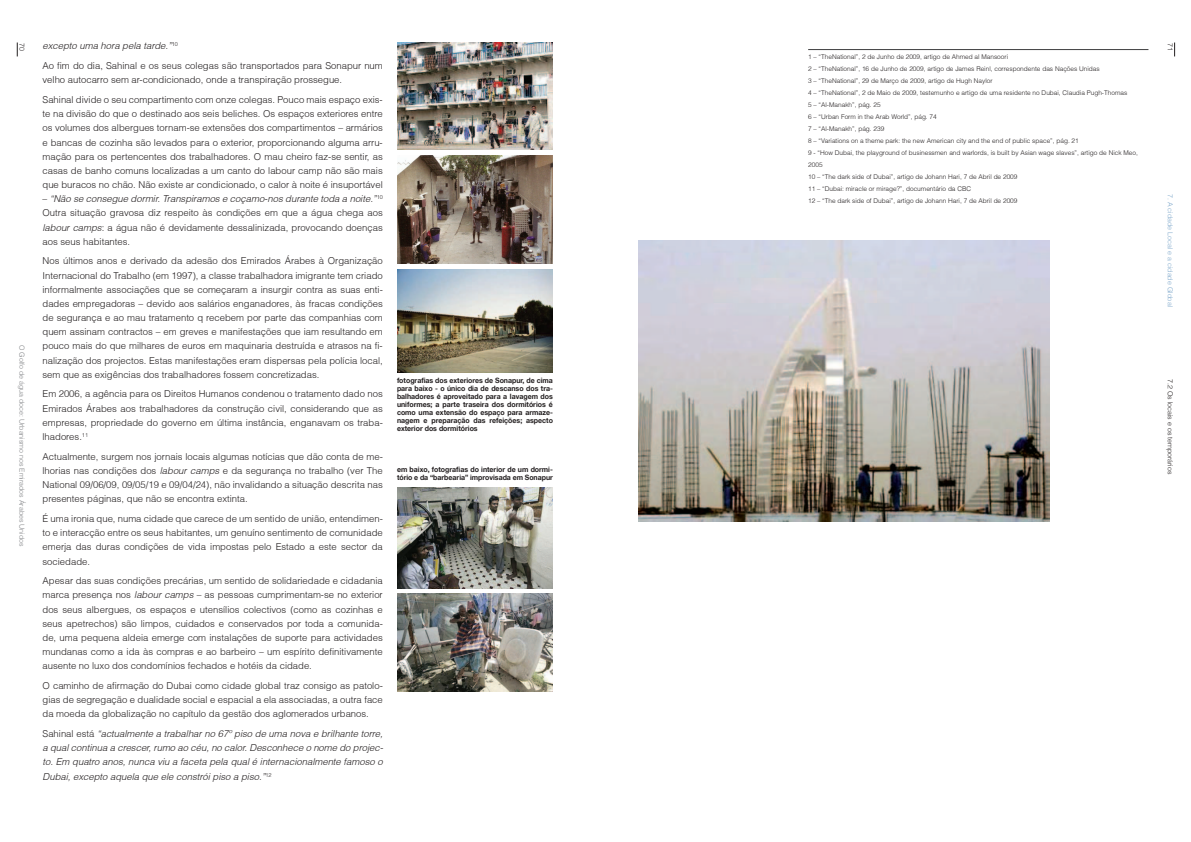
<style>
.page{position:relative;width:1191px;height:842px;background:#fff}
.page>*{position:absolute;margin:0;border:0;box-sizing:border-box;transform-origin:0 0}
.t1{font:300 9.5px/14.1px "Helvetica";color:#231f20;text-align:justify}
.t2{font:italic 300 9.5px/14.1px "Helvetica";color:#231f20;text-align:justify}
.t3{font:700 7.3px/8px "Helvetica 75";color:#231f20;text-align:justify;scale:.95 1}
.t4{font:300 7px "Helvetica";color:#808285}
.t5{font:300 7px "Helvetica";color:#231f20}
.t6{font:300 7px "Helvetica";color:#7fa8cb}
.t7{font:300 6.5px/12px "Helvetica";color:#231f20}
.s1{font-style:italic}
.s2{font-style:normal}
</style>
<div class="page">
<svg style="left:17px;top:43px;width:1px;height:13px"></svg>
<svg style="left:1174px;top:43px;width:1px;height:13px"></svg>
<img style="left:638px;top:241px;width:411px;height:281px">
<img style="left:397px;top:43px;width:156px;height:107px">
<img style="left:397px;top:269px;width:156px;height:104px">
<img style="left:397px;top:487px;width:156px;height:101px">
<img style="left:397px;top:594px;width:156px;height:97px">
<img style="left:397px;top:155px;width:156px;height:109px">
<hr style="left:808px;top:49px;width:340px;height:1px;background:#3e3e3f">
<p class="t1" style="left:43px;top:36px;width:342px;line-height:19.8px"><span class="s1">excepto uma hora pela tarde.”</span><sup>10<br></sup>Ao fim do dia, Sahinal e os seus colegas são transportados para Sonapur num</p>
<p class="t1" style="left:43px;top:70px;width:342px;line-height:19.8px">velho autocarro sem ar-condicionado, onde a transpiração prossegue.<br>Sahinal divide o seu compartimento com onze colegas. Pouco mais espaço exis-</p>
<p class="t1" style="left:43px;top:107px;width:342px">te na divisão do que o destinado aos seis beliches. Os espaços exteriores entre os volumes dos albergues tornam-se extensões dos compartimentos – armários e bancas de cozinha são levados para o exterior, proporcionando alguma arru&shy;mação para os pertencentes dos trabalhadores. O mau cheiro faz-se sentir, as casas de banho comuns localizadas a um canto do labour camp não são mais que buracos no chão. Não existe ar condicionado, o calor à noite é insuportável</p>
<p class="t1" style="left:43px;top:192px;width:342px">– <span class="s1">“Não se consegue dormir. Transpiramos e coçamo-nos durante toda a noite.”</span><sup>10<br></sup>Outra situação gravosa diz respeito às condições em que a água chega aos <span class="s1">labour camps</span>: a água não é devidamente dessalinizada, provocando doenças aos seus habitantes.</p>
<p class="t1" style="left:43px;top:254px;width:342px">Nos últimos anos e derivado da adesão dos Emirados Árabes à Organização Internacional do Trabalho (em 1997), a classe trabalhadora imigrante tem criado informalmente associações que se começaram a insurgir contra as suas enti&shy;dades empregadoras – devido aos salários enganadores, às fracas condições de segurança e ao mau tratamento q recebem por parte das companhias com quem assinam contractos – em greves e manifestações que iam resultando em pouco mais do que milhares de euros em maquinaria destruída e atrasos na fi&shy;nalização dos projectos. Estas manifestações eram dispersas pela polícia local, sem que as exigências dos trabalhadores fossem concretizadas.</p>
<p class="t1" style="left:43px;top:387px;width:342px">Em 2006, a agência para os Direitos Humanos condenou o tratamento dado nos Emirados Árabes aos trabalhadores da construção civil, considerando que as empresas, propriedade do governo em última instância, enganavam os traba&shy;lhadores.<sup>11</sup></p>
<p class="t1" style="left:43px;top:449px;width:342px">Actualmente, surgem nos jornais locais algumas notícias que dão conta de me&shy;lhorias nas condições dos <span class="s1">labour camps</span> e da segurança no trabalho (ver The National 09/06/09, 09/05/19 e 09/04/24), não invalidando a situação descrita nas presentes páginas, que não se encontra extinta.</p>
<p class="t1" style="left:43px;top:511px;width:342px">É uma ironia que, numa cidade que carece de um sentido de união, entendimen&shy;to e interacção entre os seus habitantes, um genuíno sentimento de comunidade emerja das duras condições de vida impostas pelo Estado a este sector da sociedade.</p>
<p class="t1" style="left:43px;top:574px;width:342px">Apesar das suas condições precárias, um sentido de solidariedade e cidadania marca presença nos <span class="s1">labour camps</span> – as pessoas cumprimentam-se no exterior dos seus albergues, os espaços e utensílios colectivos (como as cozinhas e seus apetrechos) são limpos, cuidados e conservados por toda a comunida&shy;de, uma pequena aldeia emerge com instalações de suporte para actividades mundanas como a ida às compras e ao barbeiro – um espírito definitivamente ausente no luxo dos condomínios fechados e hotéis da cidade.</p>
<p class="t1" style="left:43px;top:678px;width:342px">O caminho de afirmação do Dubai como cidade global traz consigo as patolo&shy;gias de segregação e dualidade social e espacial a ela associadas, a outra face da moeda da globalização no capítulo da gestão dos aglomerados urbanos.</p>
<p class="t2" style="left:43px;top:727px;width:342px"><span class="s2">Sahinal está</span> “actualmente a trabalhar no 67º piso de uma nova e brilhante torre, a qual continua a crescer, rumo ao céu, no calor. Desconhece o nome do projec&shy;to. Em quatro anos, nunca viu a faceta pela qual é internacionalmente famoso o Dubai, excepto aquela que ele constrói piso a piso.”<sup>12</sup></p>
<p class="t5" style="left:26px;top:43px;width:9px;rotate:90deg">70</p>
<p class="t5" style="left:1174px;top:43px;width:9px;rotate:90deg">71</p>
<p class="t7" style="left:808px;top:51px;width:331px">1 – “TheNational”, 2 de Junho de 2009, artigo de Ahmed al Mansoori<br>2 – “TheNational”, 16 de Junho de 2009, artigo de James Reinl, correspondente das Nações Unidas<br>3 – “TheNational”, 29 de Março de 2009, artigo de Hugh Naylor<br>4 – “TheNational”, 2 de Maio de 2009, testemunho e artigo de uma residente no Dubai, Claudia Pugh-Thomas<br>5 – “Al-Manakh”, pág. 25<br>6 – “Urban Form in the Arab World”, pág. 74<br>7 – “Al-Manakh”, pág. 239<br>8 – “Variations on a theme park: the new American city and the end of public space”, pág. 21<br>9 - “How Dubai, the playground of businessmen and warlords, is built by Asian wage slaves”, artigo de Nick Meo, 2005<br>10 – “The dark side of Dubai”, artigo de Johann Hari, 7 de Abril de 2009<br>11 – “Dubai: miracle or mirage?”, documentário da CBC<br>12 – “The dark side of Dubai”, artigo de Johann Hari, 7 de Abril de 2009</p>
<p class="t6" style="left:1174px;top:194px;width:115px;rotate:90deg">7. A cidade Local e a cidade Global</p>
<p class="t4" style="left:26px;top:345px;width:203px;rotate:90deg">O Golfo de água doce: Urbanismo nos Emirados Árabes Unidos</p>
<p class="t3" style="left:397px;top:376px;width:166px">fotografias dos exteriores de Sonapur, de cima para baixo - o único dia de descanso dos tra&shy;balhadores é aproveitado para a lavagem dos uniformes; a parte traseira dos dormitórios é como uma extensão do espaço para armaze&shy;nagem e preparação das refeições; aspecto exterior dos dormitórios</p>
<p class="t3" style="left:397px;top:465px;width:166px">em baixo, fotografias do interior de um dormi&shy;tório e da “barbearia” improvisada em Sonapur</p>
<p class="t5" style="left:1174px;top:379px;width:97px;rotate:90deg">7.2 Os locais e os temporários</p>
</div>
